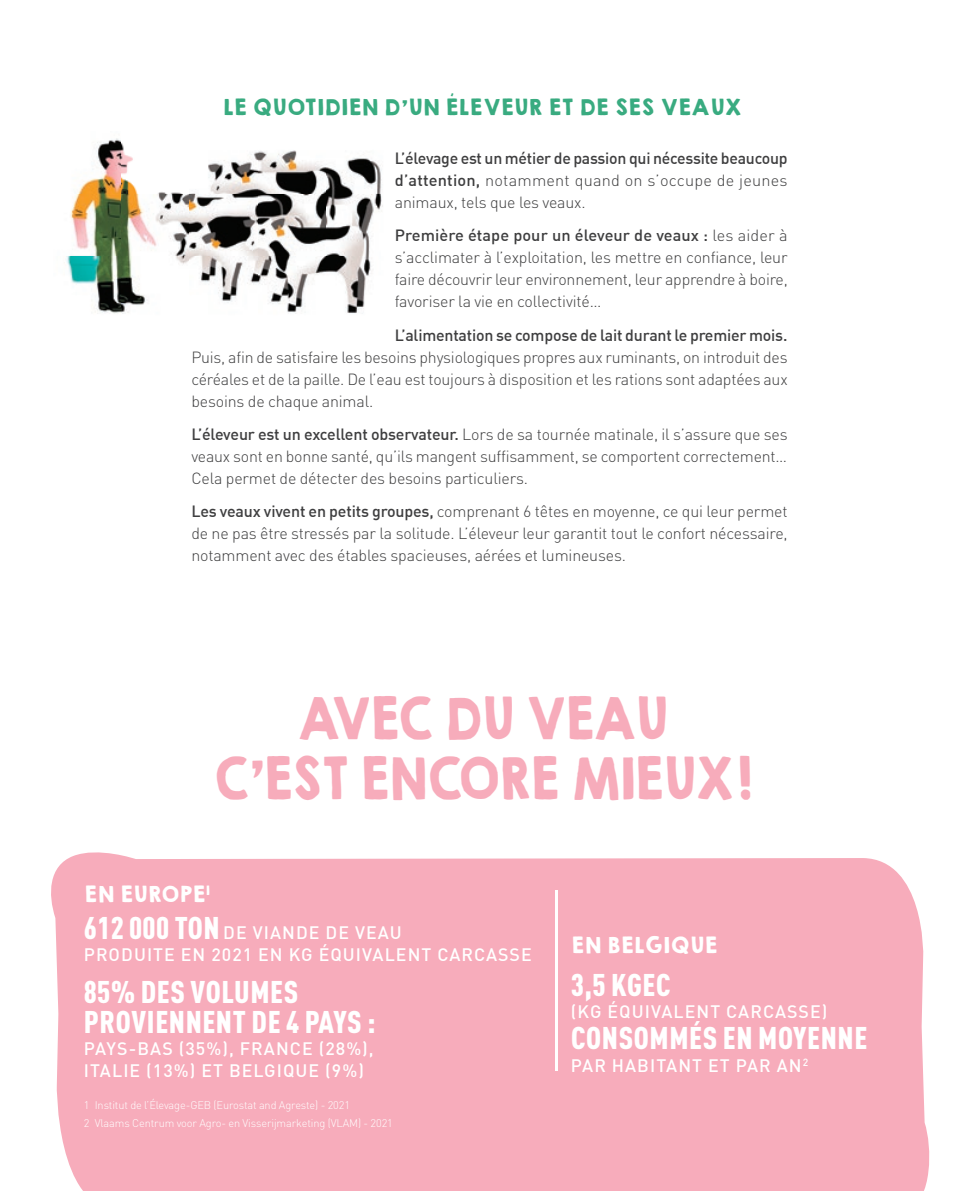
<style>
.page{position:relative;width:964px;height:1191px;background:#fff}
.page>*{position:absolute;margin:0;border:0;box-sizing:border-box;transform-origin:0 0}
.t1{font:52px/60px "KGHAPPY Solid";letter-spacing:-.05em;color:#f7acbb;text-align:center;scale:.9 1}
.t2{font:900 condensed 31px/30px "DIN Pro";letter-spacing:.02em;color:#fff}
.t3{font:20px "KGHAPPY Solid";color:#39ab80}
.t4{font:20px "KGHAPPY Solid";color:#fff}
.t5{font:500 17.6px/22.2px "DIN";letter-spacing:.06em;color:#fff}
.t6{font:300 16px/22px "DIN";letter-spacing:-.01em;color:#3e3e3f;text-align:justify}
.t7{font:500 16px/22px "DIN";letter-spacing:-.015em;color:#3e3e3f;text-align:justify}
.t8{font:300 11px/17.6px "DIN";letter-spacing:-.01em;color:#fff}
.s1{font-weight:300}
.s2{font-weight:500}
.s3{font-family:"DIN Pro";font-weight:900;font-stretch:condensed;font-size:31px}
</style>
<div class="page">
<img style="left:66px;top:138px;width:317px;height:176px">
<div style="left:51px;top:852px;width:879px;height:339px;background:#f7acbb"></div>
<hr style="left:555px;top:890px;width:2px;height:180px;background:#fff">
<p class="t3" style="left:222px;top:92px;width:521px">LE QUOTIDIEN D’UN ÉLEVEUR ET DE SES VEAUX</p>
<p class="t7" style="left:395px;top:146px;width:394px">L’élevage est un métier de passion qui nécessite beaucoup d’attention, <span class="s1">notamment quand on s’occupe de jeunes animaux, tels que les veaux.</span></p>
<p class="t6" style="left:395px;top:224px;width:395px"><span class="s2">Première étape pour un éleveur de veaux :</span> les aider à s’acclimater à l’exploitation, les mettre en confiance, leur faire découvrir leur environnement, leur apprendre à boire, favoriser la vie en collectivité…</p>
<p class="t7" style="left:395px;top:323px;width:394px">L’alimentation se compose de lait durant le premier mois.</p>
<p class="t6" style="left:191px;top:345px;width:598px">Puis, afin de satisfaire les besoins physiologiques propres aux ruminants, on introduit des céréales et de la paille. De l’eau est toujours à disposition et les rations sont adaptées aux besoins de chaque animal.</p>
<p class="t6" style="left:191px;top:423px;width:598px"><span class="s2">L’éleveur est un excellent observateur.</span> Lors de sa tournée matinale, il s’assure que ses veaux sont en bonne santé, qu’ils mangent suffisamment, se comportent correctement… Cela permet de détecter des besoins particuliers.</p>
<p class="t6" style="left:191px;top:500px;width:598px"><span class="s2">Les veaux vivent en petits groupes,</span> comprenant 6 têtes en moyenne, ce qui leur permet de ne pas être stressés par la solitude. L’éleveur leur garantit tout le confort nécessaire, notamment avec des étables spacieuses, aérées et lumineuses.</p>
<h1 class="t1" style="left:211px;top:688px;width:602px">AVEC DU VEAU<br>C’EST ENCORE MIEUX !</h1>
<p class="t4" style="left:84px;top:878px;width:128px">EN EUROPE<sup>1</sup></p>
<p class="t5" style="left:84px;top:920px;width:449px"><span class="s3">612 000 TON</span> DE VIANDE DE VEAU<br>PRODUITE EN 2021 EN KG ÉQUIVALENT CARCASSE</p>
<h2 class="t2" style="left:84px;top:976px;width:293px">85% DES VOLUMES<br>PROVIENNENT DE 4 PAYS :</h2>
<p class="t5" style="left:84px;top:1037px;width:291px">PAYS-BAS (35%), FRANCE (28%),<br>ITALIE (13%) ET BELGIQUE (9%)</p>
<p class="t8" style="left:84px;top:1096px;width:311px">1 Institut de l’Élevage-GEB (Eurostat and Agreste) - 2021<br>2 Vlaams Centrum voor Agro- en Visserijmarketing (VLAM) - 2021</p>
<p class="t4" style="left:571px;top:929px;width:148px">EN BELGIQUE</p>
<h2 class="t2" style="left:571px;top:969px;width:101px">3,5 KGEC</h2>
<p class="t5" style="left:571px;top:1000px;width:258px">(KG ÉQUIVALENT CARCASSE)</p>
<h2 class="t2" style="left:571px;top:1023px;width:298px">CONSOMMÉS EN MOYENNE</h2>
<p class="t5" style="left:571px;top:1053px;width:239px">PAR HABITANT ET PAR AN<sup>2</sup></p>
</div>
